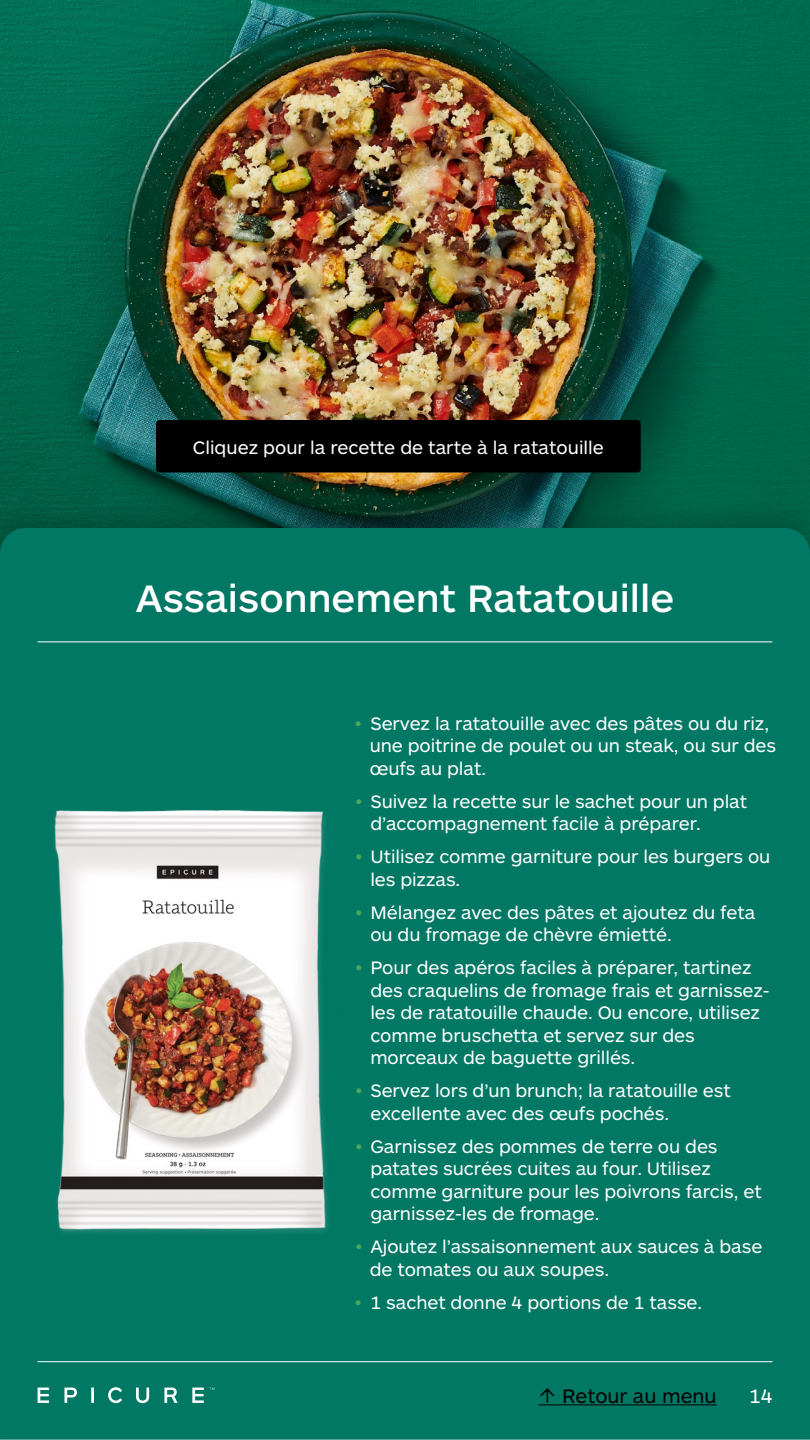
<style>
.page{position:relative;width:810px;height:1440px;background:#fff}
.page>*{position:absolute;margin:0;border:0;box-sizing:border-box;transform-origin:0 0}
.t1{font:500 39.75px "ARS Maquette Pro";color:#fff}
.t2{font:20.25px "ARS Maquette Pro";color:#000}
.t3{font:20.25px "ARS Maquette Pro";color:#fff}
.t4{font:18.75px/22.5px "ARS Maquette Pro";letter-spacing:-.005em;color:#fff}
.s1{color:#50a655}
</style>
<div class="page">
<img style="left:0;top:0;width:810px;height:498px">
<div style="left:0;top:498px;width:810px;height:942px;background:#000;opacity:.17"></div>
<div style="left:0;top:528px;width:810px;height:912px;background:#007864"></div>
<hr style="left:38px;top:1361px;width:734px;height:1px;background:#fff">
<div style="left:156px;top:420px;width:485px;height:52px;background:#000;border-radius:4px"></div>
<img style="left:38px;top:799px;width:310px;height:439px">
<hr style="left:538px;top:1404px;width:179px;height:1px;background:#000">
<svg style="left:38px;top:1388px;width:11px;height:15px"></svg>
<svg style="left:64px;top:1388px;width:13px;height:15px"></svg>
<hr style="left:91px;top:1388px;width:3px;height:15px;background:#fff">
<svg style="left:136px;top:1388px;width:13px;height:15px"></svg>
<svg style="left:164px;top:1388px;width:13px;height:15px"></svg>
<svg style="left:192px;top:1388px;width:23px;height:15px"></svg>
<svg style="left:108px;top:1387px;width:14px;height:16px"></svg>
<hr style="left:38px;top:641px;width:734px;height:1px;background:#fff">
<p class="t4" style="left:193px;top:435px;width:413px">Cliquez pour la recette de tarte à la ratatouille</p>
<h1 class="t1" style="left:136px;top:572px;width:540px">Assaisonnement Ratatouille</h1>
<p class="t4" style="left:370px;top:711px;width:408px;text-indent:-15px"><span class="s1">•</span> Servez la ratatouille avec des pâtes ou du riz, une poitrine de poulet ou un steak, ou sur des œufs au plat.</p>
<p class="t4" style="left:370px;top:789px;width:378px;text-indent:-15px"><span class="s1">•</span> Suivez la recette sur le sachet pour un plat d’accompagnement facile à préparer.</p>
<p class="t4" style="left:370px;top:845px;width:402px;text-indent:-15px"><span class="s1">•</span> Utilisez comme garniture pour les burgers ou les pizzas.</p>
<p class="t4" style="left:370px;top:900px;width:387px;text-indent:-15px"><span class="s1">•</span> Mélangez avec des pâtes et ajoutez du feta ou du fromage de chèvre émietté.</p>
<p class="t4" style="left:370px;top:956px;width:401px;text-indent:-15px"><span class="s1">•</span> Pour des apéros faciles à préparer, tartinez des craquelins de fromage frais et garnissez&shy;les de ratatouille chaude. Ou encore, utilisez comme bruschetta et servez sur des morceaux de baguette grillés.</p>
<p class="t4" style="left:370px;top:1079px;width:362px;text-indent:-15px"><span class="s1">•</span> Servez lors d’un brunch; la ratatouille est excellente avec des œufs pochés.</p>
<p class="t4" style="left:370px;top:1134px;width:393px;text-indent:-15px"><span class="s1">•</span> Garnissez des pommes de terre ou des patates sucrées cuites au four. Utilisez comme garniture pour les poivrons farcis, et garnissez-les de fromage.</p>
<p class="t4" style="left:370px;top:1235px;width:394px;text-indent:-14px"><span class="s1">•</span> Ajoutez l’assaisonnement aux sauces à base de tomates ou aux soupes.</p>
<p class="t4" style="left:355px;top:1290px;width:349px"><span class="s1">•</span> 1 sachet donne 4 portions de 1 tasse.</p>
<p class="t2" style="left:538px;top:1383px;width:180px">↑ Retour au menu</p>
<p class="t3" style="left:749px;top:1383px;width:25px">14</p>
</div>
